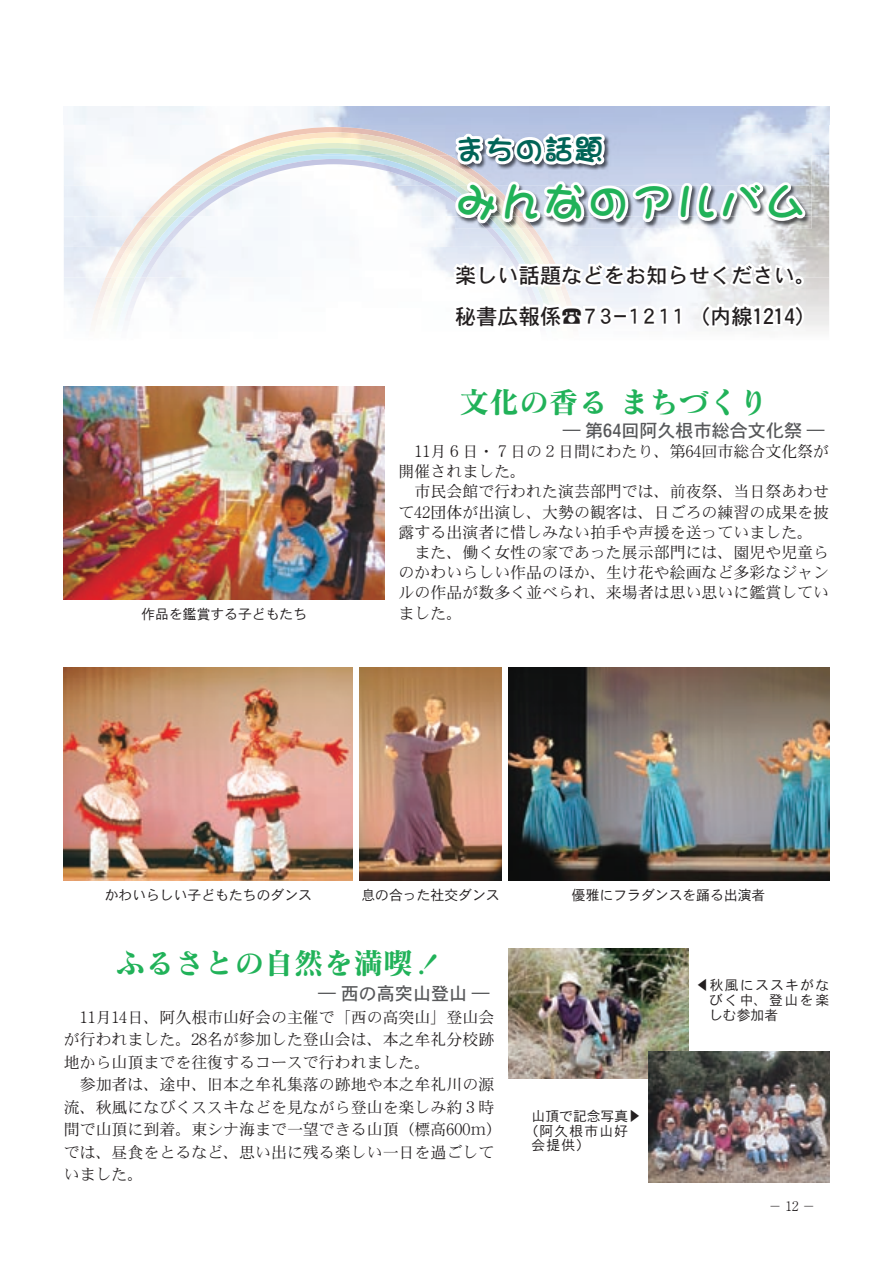
<style>
.page{position:relative;width:893px;height:1263px;background:#fff}
.page>*{position:absolute;margin:0;border:0;box-sizing:border-box;transform-origin:0 0}
.t1{font:42.45px "DF Maru Moji Std W9";letter-spacing:.035em;color:#21b259}
.t2{font:29.7px "Matisse Pro B";color:#21b259}
.t3{font:29.7px "DF Maru Moji Std W9";color:#016457}
.t4{font:21.3px/40.8px "DFHS Gothic Std W5";color:#231f20}
.t5{font:21.3px "DFHS Gothic Std W5";color:#231f20;scale:.7 1}
.t6{font:18px "DFHS Gothic Std W5";color:#57585a;scale:1.5 1}
.t7{font:15.9px/20.2px "DFHS Mincho Std W3";color:#231f20;text-align:justify}
.t8{font:13.8px/14.9px "DFHS Gothic Std W3";color:#231f20;text-align:justify}
.t9{font:13.35px "DFHS Mincho Std W3";color:#231f20}
.s1{font-family:"Futogo Num"}
.s2{font-family:"Ryumin Num"}
</style>
<div class="page">
<img style="left:64px;top:106px;width:765px;height:225px">
<img style="left:219px;top:127px;width:230px;height:28px">
<img style="left:174px;top:155px;width:8px;height:31px">
<img style="left:143px;top:186px;width:7px;height:30px">
<img style="left:88px;top:308px;width:11px;height:23px">
<img style="left:231px;top:132px;width:19px;height:23px">
<img style="left:182px;top:155px;width:9px;height:31px">
<img style="left:150px;top:186px;width:7px;height:30px">
<img style="left:100px;top:277px;width:11px;height:31px">
<img style="left:250px;top:132px;width:187px;height:23px">
<img style="left:244px;top:138px;width:179px;height:17px">
<img style="left:191px;top:155px;width:8px;height:31px">
<img style="left:157px;top:186px;width:7px;height:30px">
<img style="left:259px;top:143px;width:149px;height:12px">
<img style="left:199px;top:155px;width:10px;height:31px">
<img style="left:164px;top:186px;width:8px;height:30px">
<img style="left:123px;top:247px;width:325px;height:61px">
<img style="left:278px;top:148px;width:111px;height:7px">
<img style="left:209px;top:155px;width:246px;height:31px">
<img style="left:172px;top:186px;width:7px;height:30px">
<svg style="left:209px;top:183px;width:4px;height:3px"></svg>
<img style="left:307px;top:154px;width:53px;height:1px">
<img style="left:219px;top:155px;width:230px;height:31px">
<img style="left:179px;top:186px;width:8px;height:30px">
<img style="left:229px;top:159px;width:209px;height:27px">
<img style="left:187px;top:186px;width:261px;height:30px">
<img style="left:160px;top:216px;width:288px;height:31px">
<img style="left:128px;top:277px;width:320px;height:31px">
<img style="left:120px;top:308px;width:328px;height:23px">
<svg style="left:334px;top:143px;width:4px;height:17px"></svg>
<img style="left:187px;top:204px;width:14px;height:12px">
<img style="left:161px;top:216px;width:26px;height:29px">
<img style="left:64px;top:387px;width:321px;height:213px">
<img style="left:494px;top:134px;width:317px;height:95px">
<img style="left:486px;top:170px;width:8px;height:7px">
<img style="left:455px;top:170px;width:31px;height:7px">
<img style="left:455px;top:171px;width:22px;height:6px">
<svg style="left:453px;top:106px;width:155px;height:64px"></svg>
<svg style="left:448px;top:177px;width:360px;height:154px"></svg>
<img style="left:508px;top:948px;width:181px;height:131px">
<img style="left:359px;top:668px;width:143px;height:212px">
<img style="left:64px;top:668px;width:289px;height:212px">
<img style="left:508px;top:668px;width:321px;height:212px">
<img style="left:648px;top:1051px;width:181px;height:131px">
<h2 class="t3" style="left:455px;top:133px;width:150px">まちの話題</h2>
<h1 class="t1" style="left:455px;top:179px;width:352px">みんなのアルバム</h1>
<p class="t8" style="left:141px;top:606px;width:167px">作品を鑑賞する子どもたち</p>
<h3 class="t4" style="left:455px;top:254px;width:363px">楽しい話題などをお知らせください。秘書広報係☎７３１２１１（内線<span class="s1">1214</span>(</h3>
<h3 class="t5" style="left:613px;top:304px;width:23px">ー</h3>
<h2 class="t2" style="left:459px;top:382px;width:310px">文化の香るまちづくり</h2>
<p class="t7" style="left:399px;top:441px;width:432px;text-indent:16px"><span class="s2">11</span>月６日・７日の２日間にわたり、第<span class="s2">64</span>回市総合文化祭が開催されました。</p>
<p class="t7" style="left:399px;top:481px;width:432px;text-indent:16px">市民会館で行われた演芸部門では、前夜祭、当日祭あわせて<span class="s2">42</span>団体が出演し、大勢の観客は、日ごろの練習の成果を披露する出演者に惜しみない拍手や声援を送っていました。</p>
<p class="t7" style="left:399px;top:542px;width:432px;text-indent:16px">また、働く女性の家であった展示部門には、園児や児童らのかわいらしい作品のほか、生け花や絵画など多彩なジャンルの作品が数多く並べられ、来場者は思い思いに鑑賞していました。</p>
<p class="t6" style="left:558px;top:420px;width:182px">－第<span class="s1">64</span>回阿久根市総合文化祭－</p>
<p class="t8" style="left:105px;top:887px;width:209px">かわいらしい子どもたちのダンス</p>
<p class="t8" style="left:361px;top:887px;width:140px">息の合った社交ダンス</p>
<p class="t8" style="left:572px;top:887px;width:195px">優雅にフラダンスを踊る出演者</p>
<h2 class="t2" style="left:115px;top:944px;width:299px">ふるさとの自然を満喫</h2>
<p class="t7" style="left:64px;top:1006px;width:432px;line-height:22.5px;text-indent:16px"><span class="s2">11</span>月<span class="s2">14</span>日、阿久根市山好会の主催で「西の高突山」登山会が行われました。<span class="s2">28</span>名が参加した登山会は、本之牟礼分校跡地から山頂までを往復するコースで行われました。</p>
<p class="t7" style="left:64px;top:1073px;width:440px;line-height:22.5px;text-align:left;text-indent:16px">参加者は、途中、旧本之牟礼集落の跡地や本之牟礼川の源流、秋風になびくススキなどを見ながら登山を楽しみ約３時間で山頂に到着。東シナ海まで一望できる山頂（標高<span class="s2">600</span>ｍ(では、昼食をとるなど、思い出に残る楽しい一日を過ごしていました。</p>
<p class="t6" style="left:314px;top:984px;width:122px">－西の高突山登山－</p>
<p class="t8" style="left:531px;top:1108px;width:112px">山頂で記念写真▲</p>
<p class="t8" style="left:525px;top:1123px;width:105px">（阿久根市山好</p>
<p class="t8" style="left:531px;top:1138px;width:60px">会提供(</p>
<p class="t8" style="left:709px;top:977px;width:122px;text-indent:-14px">▼秋風にススキがなびく中、登山を楽しむ参加者</p>
<p class="t9" style="left:769px;top:1198px;width:48px">－<span class="s2">12</span>－</p>
</div>
